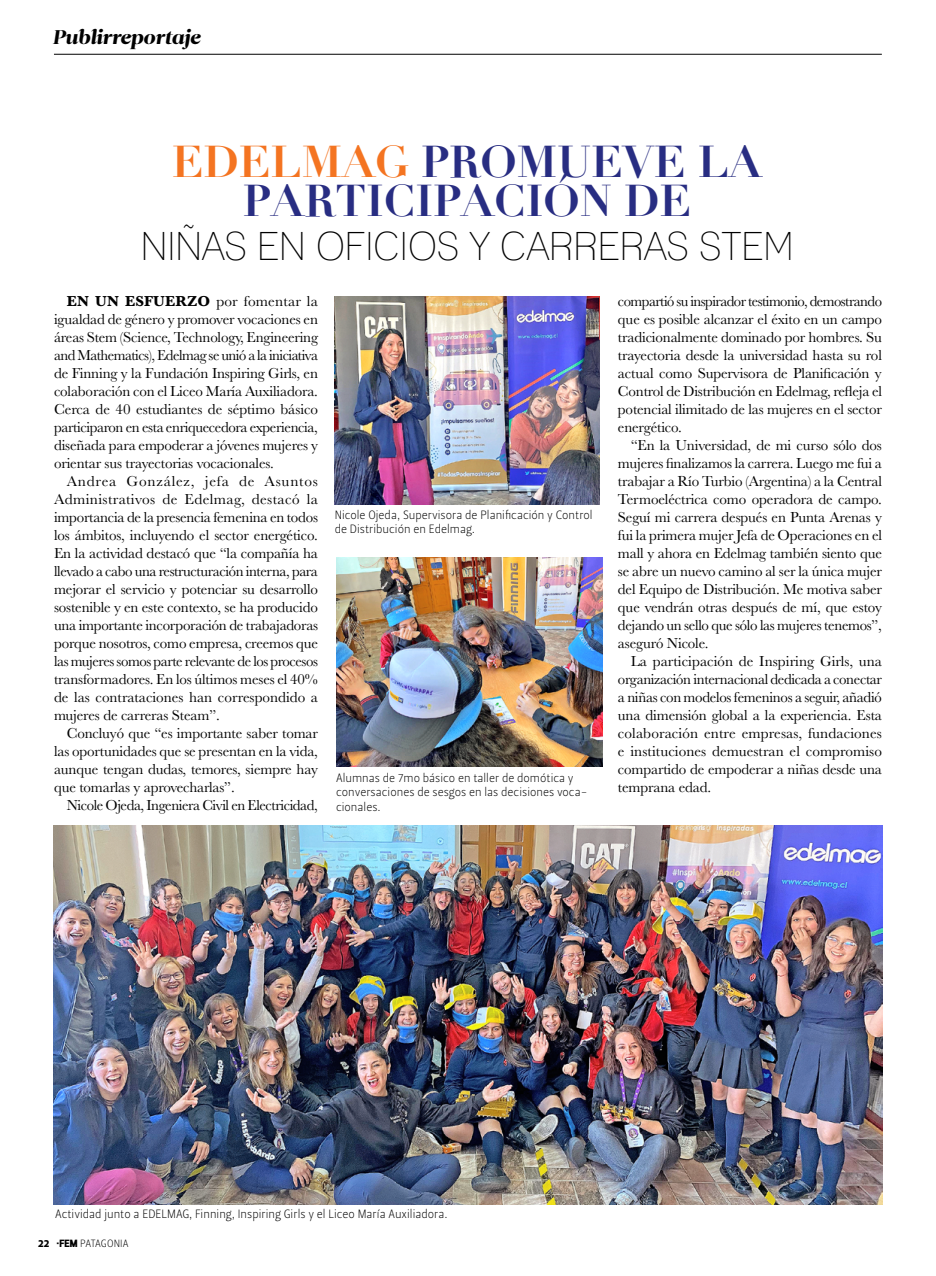
<style>
.page{position:relative;width:936px;height:1276px;background:#fff}
.page>*{position:absolute;margin:0;border:0;box-sizing:border-box;transform-origin:0 0}
.t1{font:700 43.5px/39px "Didot";color:#282d82;text-align:center}
.t2{font:condensed 39px "Lane";color:#000}
.t3{font:italic 19.8px "Leitura Display";color:#000;scale:1.06 1}
.t4{font:15px/18px "Baskerville";letter-spacing:-.01em;color:#000;text-align:justify}
.t5{font:12px/14.4px "Leitura Sans Grot 1";color:#000}
.t6{font:10.5px "Leitura Sans Grot 1";letter-spacing:.005em;color:#000}
.s1{color:#f47421}
.s2{font-weight:700}
.s3{font-family:"Leitura Sans Grot 4"}
</style>
<div class="page">
<hr style="left:54px;top:54px;width:827px;height:1px;background:#000">
<img style="left:54px;top:826px;width:828px;height:378px">
<img style="left:334px;top:296px;width:266px;height:208px">
<img style="left:336px;top:558px;width:266px;height:208px">
<h3 class="t3" style="left:52px;top:25px;width:141px">Publirreportaje</h3>
<h1 class="t1" style="left:172px;top:142px;width:591px"><span class="s1">EDELMAG</span> PROMUEVE LA<br>PARTICIPACIÓN DE</h1>
<h2 class="t2" style="left:141px;top:223px;width:654px">NIÑAS EN OFICIOS Y CARRERAS STEM</h2>
<p class="t4" style="left:54px;top:292px;width:265px;text-indent:13px"><span class="s2">EN UN ESFUERZO</span> por fomentar la igualdad de género y promover vocaciones en áreas Stem (Science, Technology, Engineering and Mathematics), Edelmag se unió a la iniciativa de Finning y la Fundación Inspiring Girls, en colaboración con el Liceo María Auxiliadora.<br>Cerca de 40 estudiantes de séptimo básico participaron en esta enriquecedora experiencia, diseñada para empoderar a jóvenes mujeres y orientar sus trayectorias vocacionales.</p>
<p class="t4" style="left:54px;top:472px;width:265px;text-indent:13px">Andrea González, jefa de Asuntos Administrativos de Edelmag, destacó la importancia de la presencia femenina en todos los ámbitos, incluyendo el sector energético.<br>En la actividad destacó que “la compañía ha llevado a cabo una restructuración interna, para mejorar el servicio y potenciar su desarrollo sostenible y en este contexto, se ha producido una importante incorporación de trabajadoras porque nosotros, como empresa, creemos que las mujeres somos parte relevante de los procesos transformadores. En los últimos meses el 40% de las contrataciones han correspondido a mujeres de carreras Steam”.</p>
<p class="t4" style="left:54px;top:724px;width:265px;text-indent:13px">Concluyó que “es importante saber tomar las oportunidades que se presentan en la vida, aunque tengan dudas, temores, siempre hay que tomarlas y aprovecharlas”.</p>
<p class="t4" style="left:67px;top:796px;width:252px">Nicole Ojeda, Ingeniera Civil en Electricidad,</p>
<p class="t5" style="left:334px;top:508px;width:259px">Nicole Ojeda, Supervisora de Planificación y Control de Distribución en Edelmag.</p>
<p class="t5" style="left:336px;top:771px;width:253px">Alumnas de 7mo básico en taller de domótica y conversaciones de sesgos en las decisiones voca&shy;cionales.</p>
<p class="t4" style="left:618px;top:292px;width:265px">compartió su inspirador testimonio, demostrando que es posible alcanzar el éxito en un campo tradicionalmente dominado por hombres. Su trayectoria desde la universidad hasta su rol actual como Supervisora de Planificación y Control de Distribución en Edelmag, refleja el potencial ilimitado de las mujeres en el sector energético.</p>
<p class="t4" style="left:618px;top:436px;width:265px;text-indent:13px">“En la Universidad, de mi curso sólo dos mujeres finalizamos la carrera. Luego me fui a trabajar a Río Turbio (Argentina) a la Central Termoeléctrica como operadora de campo.<br>Seguí mi carrera después en Punta Arenas y fui la primera mujer Jefa de Operaciones en el mall y ahora en Edelmag también siento que se abre un nuevo camino al ser la única mujer del Equipo de Distribución. Me motiva saber que vendrán otras después de mí, que estoy dejando un sello que sólo las mujeres tenemos”, aseguró Nicole.</p>
<p class="t4" style="left:618px;top:652px;width:265px;text-indent:13px">La participación de Inspiring Girls, una organización internacional dedicada a conectar a niñas con modelos femeninos a seguir, añadió una dimensión global a la experiencia. Esta colaboración entre empresas, fundaciones e instituciones demuestran el compromiso compartido de empoderar a niñas desde una temprana edad.</p>
<p class="t5" style="left:55px;top:1206px;width:394px">Actividad junto a EDELMAG, Finning, Inspiring Girls y el Liceo María Auxiliadora.</p>
<p class="t6" style="left:38px;top:1237px;width:92px"><span class="s3">22 ·FEM</span> PATAGONIA</p>
</div>
